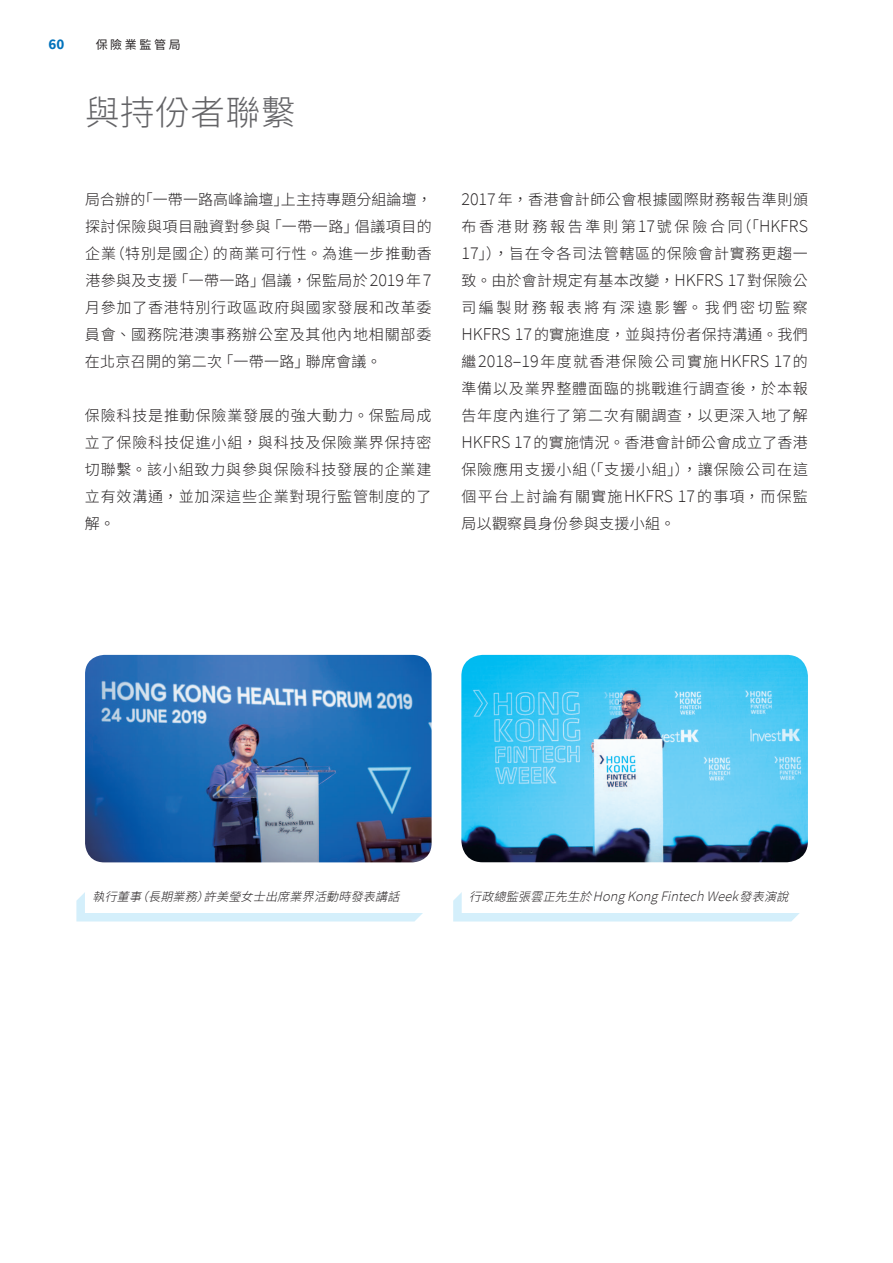
<style>
.page{position:relative;width:893px;height:1263px;background:#fff}
.page>*{position:absolute;margin:0;border:0;box-sizing:border-box;transform-origin:0 0}
.t1{font:300 34.5px "Noto Sans CJ Ktc";letter-spacing:.02em;color:#636366}
.t2{font:300 18px "Source Sans Pro";color:#231f20}
.t3{font:300 15px/27px "Noto Sans CJ Ktc";letter-spacing:.055em;color:#231f20;text-align:justify}
.t4{font:700 15px "Source Sans Pro";color:#0072bc}
.t5{font:italic 300 14.4px "Source Sans Pro";color:#231f20}
.t6{font:italic 300 12px "Noto Sans CJ Ktc";color:#231f20}
.t7{font:12px "Noto Sans CJ Ktc";letter-spacing:.22em;color:#231f20}
.s1{font-family:"Source Sans Pro";font-size:18px}
.s2{font-family:"Noto Sans CJ Ktc";font-size:15px}
.s3{font-family:"Noto Sans CJ Ktc";font-size:12px}
</style>
<div class="page">
<img style="left:85px;top:655px;width:347px;height:207px">
<img style="left:461px;top:655px;width:347px;height:207px">
<svg style="left:453px;top:892px;width:347px;height:29px"></svg>
<svg style="left:76px;top:892px;width:347px;height:29px"></svg>
<p class="t4" style="left:49px;top:35px;width:17px">60</p>
<p class="t7" style="left:96px;top:38px;width:87px">保險業監管局</p>
<h1 class="t1" style="left:85px;top:93px;width:212px">與持份者聯繫</h1>
<p class="t3" style="left:85px;top:186px;width:348px">局合辦的「一帶一路高峰論壇」上主持專題分組論壇，探討保險與項目融資對參與「一帶一路」倡議項目的企業（特別是國企）的商業可行性。為進一步推動香港參與及支援「一帶一路」倡議，保監局於<span class="s1">2019</span>年<span class="s1">7</span>月參加了香港特別行政區政府與國家發展和改革委員會、國務院港澳事務辦公室及其他內地相關部委在北京召開的第二次「一帶一路」聯席會議。</p>
<p class="t3" style="left:85px;top:402px;width:348px">保險科技是推動保險業發展的強大動力。保監局成立了保險科技促進小組，與科技及保險業界保持密切聯繫。該小組致力與參與保險科技發展的企業建立有效溝通，並加深這些企業對現行監管制度的了解。</p>
<p class="t3" style="left:461px;top:186px;width:348px"><span class="s1">2017</span>年，香港會計師公會根據國際財務報告準則頒布香港財務報告準則第<span class="s1">17</span>號保險合同（「<span class="s1">HKFRS 17</span>」），旨在令各司法管轄區的保險會計實務更趨一致。由於會計規定有基本改變，<span class="s1">HKFRS 17</span>對保險公司編製財務報表將有深遠影響。我們密切監察<span class="s1">HKFRS 17</span>的實施進度，並與持份者保持溝通。我們</p>
<p class="t2" style="left:461px;top:350px;width:348px"><span class="s2">繼</span>2018–19<span class="s2">年度就香港保險公司實施</span>HKFRS 17<span class="s2">的</span></p>
<p class="t3" style="left:461px;top:375px;width:348px">準備以及業界整體面臨的挑戰進行調查後，於本報告年度內進行了第二次有關調查，以更深入地了解<span class="s1">HKFRS 17</span>的實施情況。香港會計師公會成立了香港保險應用支援小組（「支援小組」），讓保險公司在這個平台上討論有關實施<span class="s1">HKFRS 17</span>的事項，而保監局以觀察員身份參與支援小組。</p>
<p class="t6" style="left:92px;top:890px;width:316px">執行董事（長期業務）許美瑩女士出席業界活動時發表講話</p>
<p class="t5" style="left:469px;top:888px;width:328px"><span class="s3">行政總監張雲正先生於</span>Hong Kong Fintech Week<span class="s3">發表演說</span></p>
</div>
